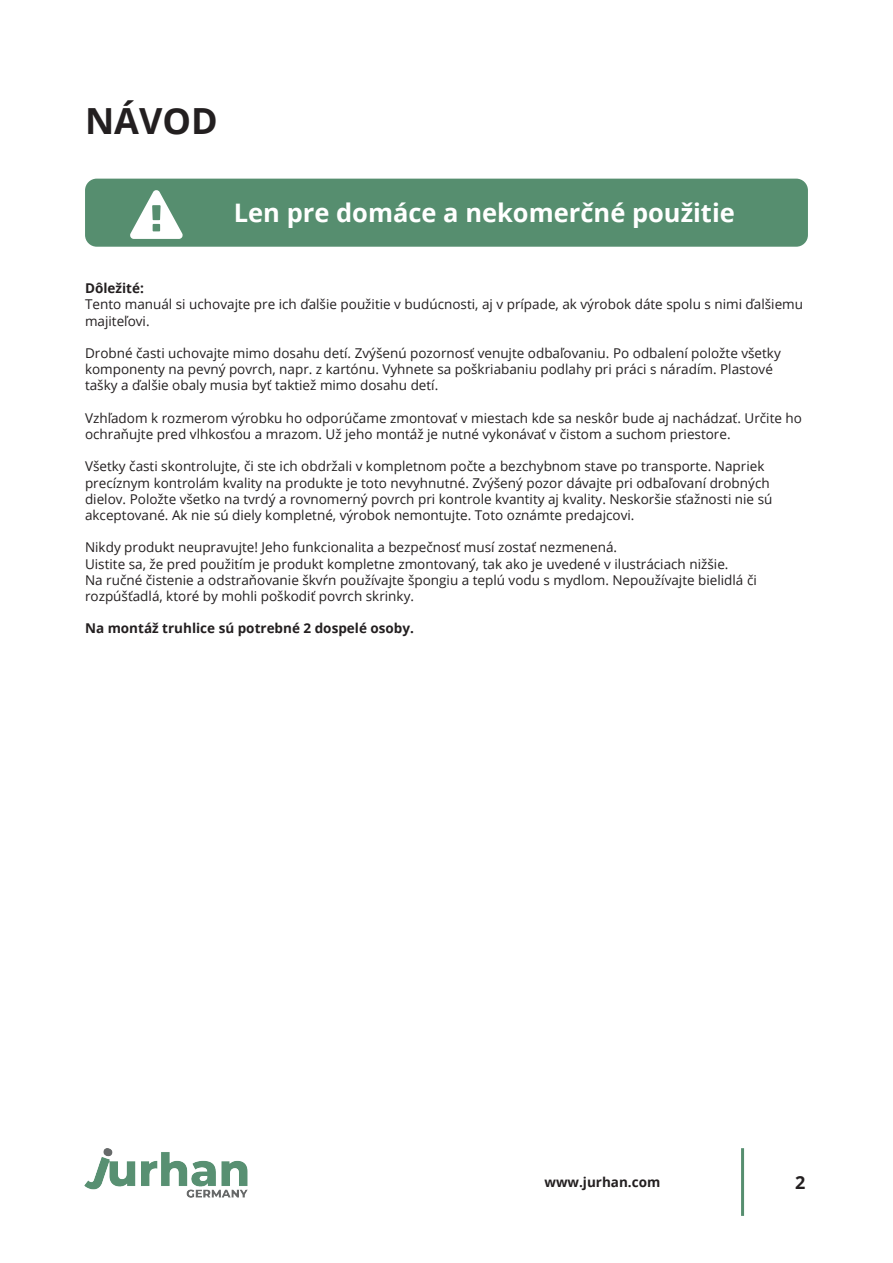
<style>
.page{position:relative;width:893px;height:1263px;background:#fff}
.page>*{position:absolute;margin:0;border:0;box-sizing:border-box;transform-origin:0 0}
.t1{font:700 36px "Open Sans";color:#231f20}
.H2_White{font:700 25.5px "Open Sans";color:#fff}
.t2{font:700 18px "Open Sans";color:#231f20}
.Text{font:13.5px/16.2px "Open Sans";color:#231f20}
.Text-2{font:700 13.5px "Open Sans";color:#231f20}
</style>
<div class="page">
<img style="left:85px;top:1148px;width:162px;height:49px">
<hr style="left:741px;top:1148px;width:3px;height:68px;background:#568e6f">
<div style="left:85px;top:179px;width:723px;height:68px;background:#568e6f;border-radius:12px"></div>
<h1 class="t1" style="left:85px;top:95px;width:134px">NÁVOD</h1>
<p class="H2_White" style="left:234px;top:195px;width:502px">Len pre domáce a nekomerčné použitie</p>
<p class="Text-2" style="left:85px;top:279px;width:60px">Dôležité:</p>
<p class="Text" style="left:85px;top:296px;width:719px">Tento manuál si uchovajte pre ich ďalšie použitie v budúcnosti, aj v prípade, ak výrobok dáte spolu s nimi ďalšiemu majiteľovi.</p>
<p class="Text" style="left:85px;top:345px;width:697px">Drobné časti uchovajte mimo dosahu detí. Zvýšenú pozornosť venujte odbaľovaniu. Po odbalení položte všetky komponenty na pevný povrch, napr. z kartónu. Vyhnete sa poškriabaniu podlahy pri práci s náradím. Plastové tašky a ďalšie obaly musia byť taktiež mimo dosahu detí.</p>
<p class="Text" style="left:85px;top:409px;width:718px">Vzhľadom k rozmerom výrobku ho odporúčame zmontovať v miestach kde sa neskôr bude aj nachádzať. Určite ho ochraňujte pred vlhkosťou a mrazom. Už jeho montáž je nutné vykonávať v čistom a suchom priestore.</p>
<p class="Text" style="left:85px;top:458px;width:689px">Všetky časti skontrolujte, či ste ich obdržali v kompletnom počte a bezchybnom stave po transporte. Napriek precíznym kontrolám kvality na produkte je toto nevyhnutné. Zvýšený pozor dávajte pri odbaľovaní drobných dielov. Položte všetko na tvrdý a rovnomerný povrch pri kontrole kvantity aj kvality. Neskoršie sťažnosti nie sú akceptované. Ak nie sú diely kompletné, výrobok nemontujte. Toto oznámte predajcovi.</p>
<p class="Text" style="left:85px;top:539px;width:534px">Nikdy produkt neupravujte! Jeho funkcionalita a bezpečnosť musí zostať nezmenená.</p>
<p class="Text" style="left:85px;top:555px;width:645px">Uistite sa, že pred použitím je produkt kompletne zmontovaný, tak ako je uvedené v ilustráciach nižšie.</p>
<p class="Text" style="left:85px;top:571px;width:673px">Na ručné čistenie a odstraňovanie škvŕn používajte špongiu a teplú vodu s mydlom. Nepoužívajte bielidlá či rozpúšťadlá, ktoré by mohli poškodiť povrch skrinky.</p>
<p class="Text-2" style="left:85px;top:619px;width:330px">Na montáž truhlice sú potrebné 2 dospelé osoby.</p>
<p class="Text-2" style="left:544px;top:1173px;width:117px">www.jurhan.com</p>
<h3 class="t2" style="left:795px;top:1170px;width:12px">2</h3>
</div>
